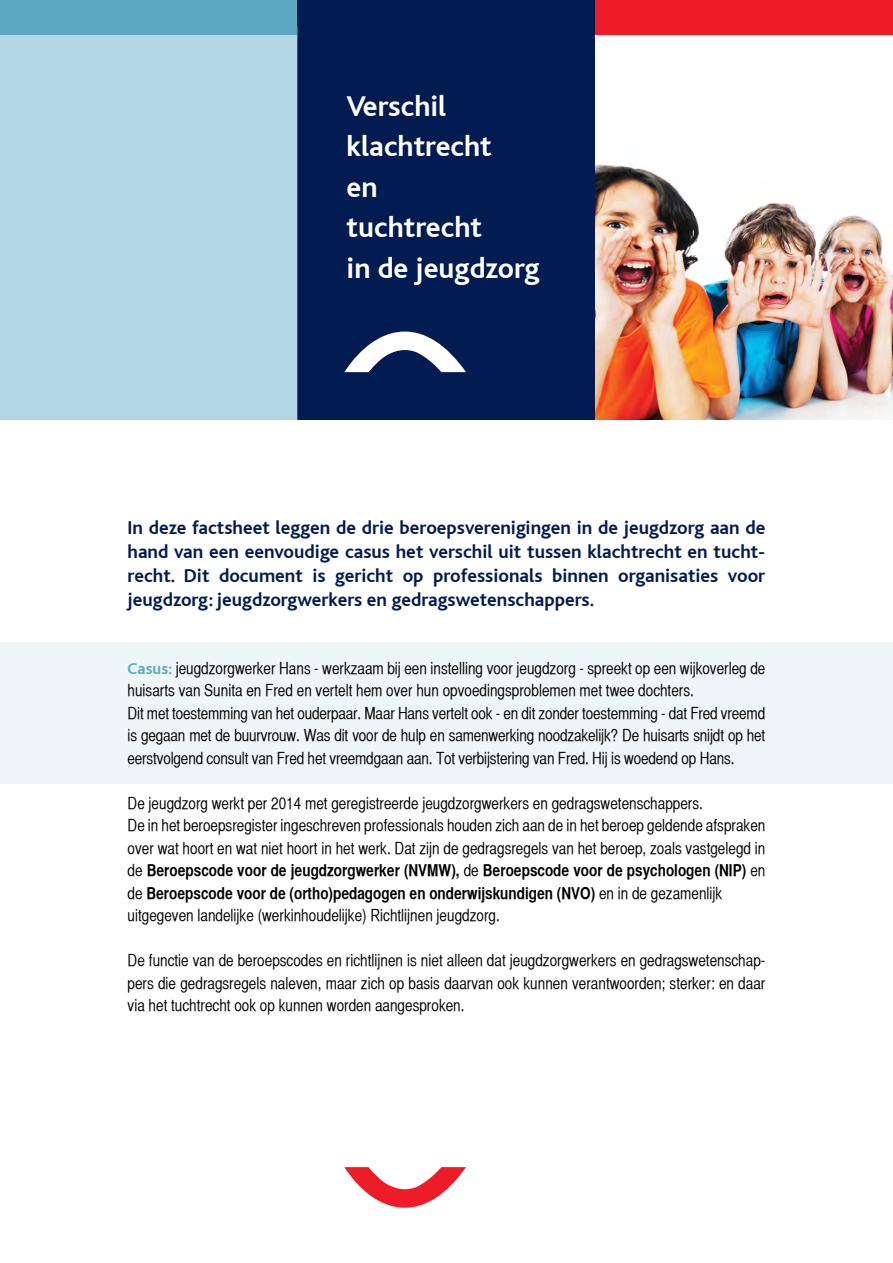
<style>
.page{position:relative;width:893px;height:1263px;background:#fff}
.page>*{position:absolute;margin:0;border:0;box-sizing:border-box;transform-origin:0 0}
.t1{font:700 30px "Bliss";color:#fff}
.t2{font:700 19.5px/24px "Bliss";color:#021b50;text-align:justify}
.t3{font:16.5px/22.5px "Helvetica CY Plain";color:#000;text-align:justify}
.s1{font-family:"Bliss";font-weight:700;color:#5ca8c3}
.s2{font-family:"Helvetica CY Bold"}
</style>
<div class="page">
<img style="left:595px;top:164px;width:298px;height:256px">
<div style="left:0;top:642px;width:893px;height:141px;background:#eff6f9"></div>
<div style="left:0;top:0;width:298px;height:34px;background:#5ca8c3"></div>
<div style="left:595px;top:0;width:298px;height:34px;background:#ed1c27"></div>
<div style="left:298px;top:0;width:297px;height:420px;background:#021b50"></div>
<svg style="left:344px;top:332px;width:122px;height:40px"></svg>
<div style="left:0;top:27px;width:298px;height:393px;background:#b2d6e3"></div>
<svg style="left:344px;top:1167px;width:122px;height:41px"></svg>
<p class="t1" style="left:347px;top:90px;width:101px">Verschil</p>
<p class="t1" style="left:347px;top:131px;width:147px">klachtrecht</p>
<p class="t1" style="left:347px;top:171px;width:33px">en</p>
<p class="t1" style="left:347px;top:212px;width:137px">tuchtrecht</p>
<p class="t1" style="left:347px;top:252px;width:194px">in de jeugdzorg</p>
<p class="t2" style="left:128px;top:516px;width:639px">In deze factsheet leggen de drie beroepsverenigingen in de jeugdzorg aan de hand van een eenvoudige casus het verschil uit tussen klachtrecht en tucht&shy;recht. Dit document is gericht op professionals binnen organisaties voor jeugdzorg: jeugdzorgwerkers en gedragswetenschappers.</p>
<p class="t3" style="left:128px;top:656px;width:639px"><span class="s1">Casus:</span> jeugdzorgwerker Hans - werkzaam bij een instelling voor jeugdzorg - spreekt op een wijkoverleg de huisarts van Sunita en Fred en vertelt hem over hun opvoedingsproblemen met twee dochters.</p>
<p class="t3" style="left:128px;top:701px;width:639px">Dit met toestemming van het ouderpaar. Maar Hans vertelt ook - en dit zonder toestemming - dat Fred vreemd is gegaan met de buurvrouw. Was dit voor de hulp en samenwerking noodzakelijk? De huisarts snijdt op het eerstvolgend consult van Fred het vreemdgaan aan. Tot verbijstering van Fred. Hij is woedend op Hans.</p>
<p class="t3" style="left:128px;top:791px;width:577px">De jeugdzorg werkt per 2014 met geregistreerde jeugdzorgwerkers en gedragswetenschappers.</p>
<p class="t3" style="left:128px;top:814px;width:639px">De in het beroepsregister ingeschreven professionals houden zich aan de in het beroep geldende afspraken over wat hoort en wat niet hoort in het werk. Dat zijn de gedragsregels van het beroep, zoals vastgelegd in de <span class="s2">Beroepscode voor de jeugdzorgwerker (NVMW),</span> de <span class="s2">Beroepscode voor de psychologen (NIP)</span> en de <span class="s2">Beroepscode voor de (ortho)pedagogen en onderwijskundigen (NVO)</span> en in de gezamenlijk</p>
<p class="t3" style="left:128px;top:904px;width:374px">uitgegeven landelijke (werkinhoudelijke) Richtlijnen jeugdzorg.</p>
<p class="t3" style="left:128px;top:949px;width:639px">De functie van de beroepscodes en richtlijnen is niet alleen dat jeugdzorgwerkers en gedragswetenschap&shy;pers die gedragsregels naleven, maar zich op basis daarvan ook kunnen verantwoorden; sterker: en daar via het tuchtrecht ook op kunnen worden aangesproken.</p>
</div>
